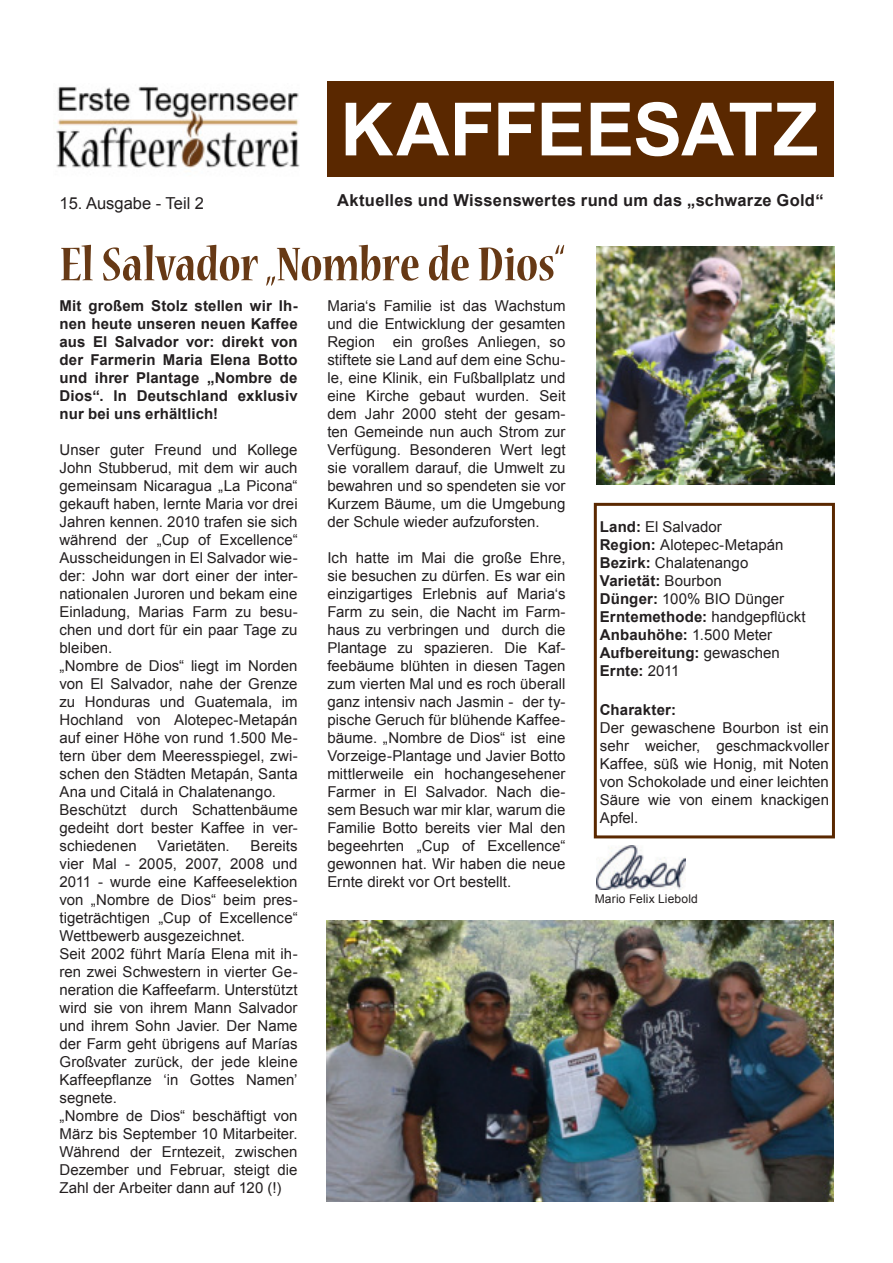
<style>
.page{position:relative;width:893px;height:1263px;background:#fff}
.page>*{position:absolute;margin:0;border:0;box-sizing:border-box;transform-origin:0 0}
.t1{font:700 73.5px "Arial";letter-spacing:-.015em;color:#fff}
.t2{font:700 condensed 52.5px "Nueva Std";letter-spacing:-.01em;color:#673915}
.t3{font:700 16.5px "Arial";letter-spacing:.015em;color:#231f20}
.t4{font:16.5px "Arial";color:#231f20}
.t5{font:15px/18px "Arial";letter-spacing:.005em;color:#231f20}
.t6{font:700 15px/18px "Arial";letter-spacing:.01em;color:#231f20;text-align:justify}
.t7{font:12px "Arial";letter-spacing:.015em;color:#231f20}
.s1{font-weight:700}
</style>
<div class="page">
<img style="left:56px;top:86px;width:243px;height:82px">
<div style="left:327px;top:81px;width:506px;height:95px;background:#5a2800"></div>
<div style="left:594px;top:503px;width:241px;height:335px;border:3px solid #5a2800"></div>
<img style="left:596px;top:845px;width:89px;height:45px">
<img style="left:327px;top:921px;width:506px;height:281px">
<img style="left:597px;top:247px;width:238px;height:238px">
<h1 class="t1" style="left:340px;top:102px;width:480px">KAFFEESATZ</h1>
<p class="t3" style="left:337px;top:193px;width:488px">Aktuelles und Wissenswertes rund um das „schwarze Gold“</p>
<h2 class="t2" style="left:60px;top:243px;width:507px">El Salvador „Nombre de Dios“</h2>
<p class="t6" style="left:60px;top:298px;width:240px">Mit großem Stolz stellen wir Ih&shy;nen heute unseren neuen Kaffee aus El Salvador vor: direkt von der Farmerin Maria Elena Botto und ihrer Plantage „Nombre de Dios“. In Deutschland exklusiv nur bei uns erhältlich!</p>
<p class="t5" style="left:60px;top:442px;width:240px">Unser guter Freund und Kollege<br>John Stubberud, mit dem wir auch gemeinsam Nicaragua „La Picona“ gekauft haben, lernte Maria vor drei<br>Jahren kennen. 2010 trafen sie sich während der „Cup of Excellence“<br>Ausscheidungen in El Salvador wie&shy;der: John war dort einer der inter&shy;nationalen Juroren und bekam eine<br>Einladung, Marias Farm zu besu&shy;chen und dort für ein paar Tage zu bleiben.<br>„Nombre de Dios“ liegt im Norden von El Salvador, nahe der Grenze zu Honduras und Guatemala, im<br>Hochland von Alotepec-Metapán auf einer Höhe von rund 1.500 Me&shy;tern über dem Meeresspiegel, zwi&shy;schen den Städten Metapán, Santa<br>Ana und Citalá in Chalatenango.<br>Beschützt durch Schattenbäume gedeiht dort bester Kaffee in ver&shy;schiedenen</p>
<p class="t4" style="left:60px;top:197px;width:146px">15. Ausgabe - Teil 2</p>
<p class="t5" style="left:327px;top:297px;width:240px;text-align:justify">Maria‘s Familie ist das Wachstum und die Entwicklung der gesamten Region ein großes Anliegen, so stiftete sie Land auf dem eine Schu&shy;le, eine Klinik, ein Fußballplatz und eine Kirche gebaut wurden. Seit dem Jahr 2000 steht der gesam&shy;ten Gemeinde nun auch Strom zur Verfügung. Besonderen Wert legt sie vorallem darauf, die Umwelt zu bewahren und so spendeten sie vor Kurzem Bäume, um die Umgebung der Schule wieder aufzuforsten.</p>
<p class="t5" style="left:327px;top:550px;width:240px;text-align:justify">Ich hatte im Mai die große Ehre, sie besuchen zu dürfen. Es war ein einzigartiges Erlebnis auf Maria‘s Farm zu sein, die Nacht im Farm&shy;haus zu verbringen und durch die Plantage zu spazieren. Die Kaf&shy;feebäume blühten in diesen Tagen zum vierten Mal und es roch überall ganz intensiv nach Jasmin - der ty&shy;pische Geruch für blühende Kaffee&shy;bäume. „Nombre de Dios“ ist eine Vorzeige-Plantage und Javier Botto mittlerweile ein hochangesehener Farmer in El Salvador. Nach die&shy;sem Besuch war mir klar, warum die Familie Botto bereits vier Mal den begeehrten „Cup of Excellence“ gewonnen hat. Wir haben die neue Ernte direkt vor Ort bestellt.</p>
<p class="t5" style="left:600px;top:519px;width:207px"><span class="s1">Land:</span> El Salvador<br><span class="s1">Region:</span> Alotepec-Metapán<br><span class="s1">Bezirk:</span> Chalatenango<br><span class="s1">Varietät:</span> Bourbon<br><span class="s1">Dünger:</span> 100% BIO Dünger<br><span class="s1">Erntemethode:</span> handgepflückt<br><span class="s1">Anbauhöhe:</span> 1.500 Meter<br><span class="s1">Aufbereitung:</span> gewaschen<br><span class="s1">Ernte:</span> 2011</p>
<p class="t6" style="left:600px;top:702px;width:78px">Charakter:</p>
<p class="t5" style="left:600px;top:720px;width:231px;text-align:justify">Der gewaschene Bourbon ist ein sehr weicher, geschmackvoller Kaffee, süß wie Honig, mit Noten von Schokolade und einer leichten Säure wie von einem knackigen Apfel.</p>
<p class="t5" style="left:158px;top:838px;width:74px">Varietäten.</p>
<p class="t5" style="left:60px;top:838px;width:240px;text-indent:191px">Bereits vier Mal - 2005, 2007, 2008 und<br>2011 - wurde eine Kaffeeselektion von „Nombre de Dios“ beim pres&shy;tigeträchtigen „Cup of Excellence“<br>Wettbewerb ausgezeichnet.<br>Seit 2002 führt María Elena mit ih&shy;ren zwei Schwestern in vierter Ge&shy;neration die Kaffeefarm. Unterstützt wird sie von ihrem Mann Salvador und ihrem Sohn Javier. Der Name der Farm geht übrigens auf Marías<br>Großvater zurück, der jede kleine<br>Kaffeepflanze ‘in Gottes Namen’ segnete.<br>„Nombre de Dios“ beschäftigt von<br>März bis September 10 Mitarbeiter.<br>Während der Erntezeit, zwischen<br>Dezember und Februar, steigt die<br>Zahl der Arbeiter dann auf 120 (!)</p>
<p class="t7" style="left:595px;top:894px;width:105px">Mario Felix Liebold</p>
</div>
